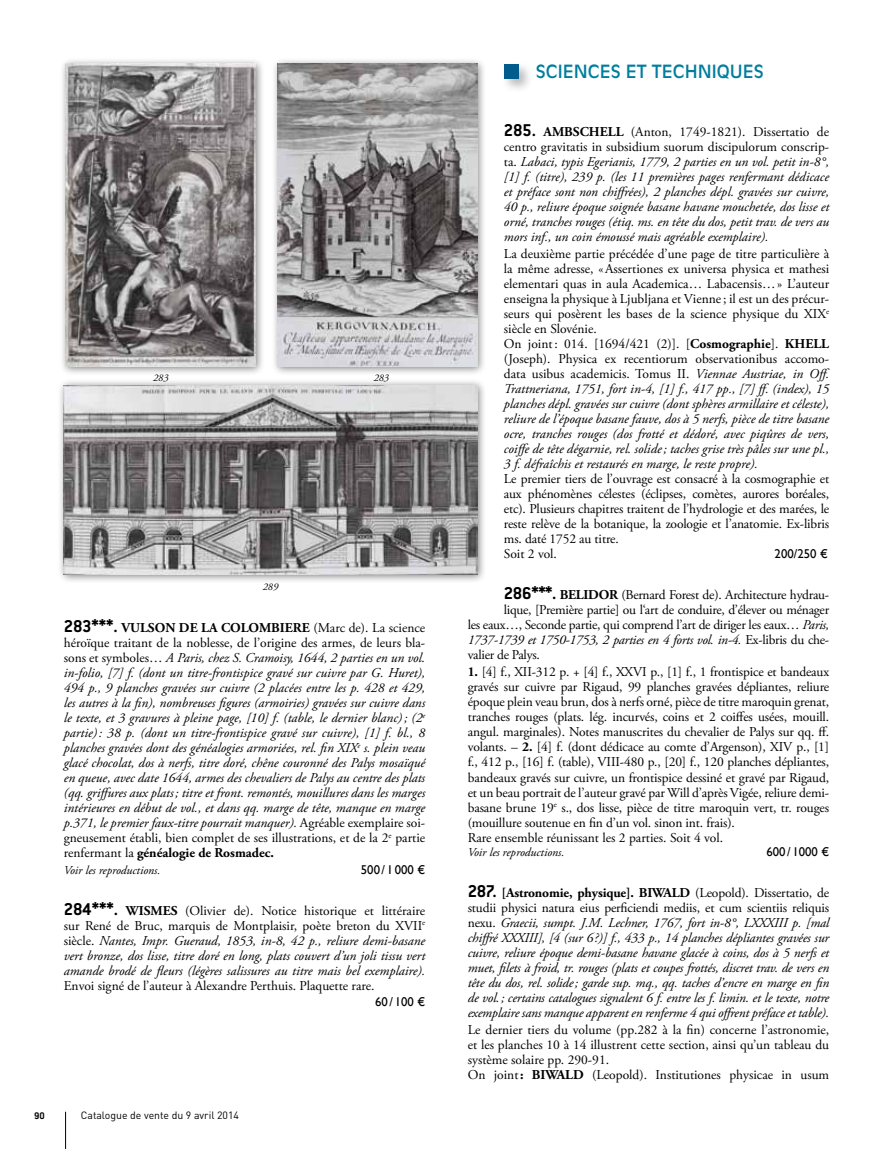
<style>
.page{position:relative;width:893px;height:1149px;background:#fff}
.page>*{position:absolute;margin:0;border:0;box-sizing:border-box;transform-origin:0 0}
.t1{font:18px "Antique Olive";color:#017e9e}
.t2{font:italic 13.5px/15px "Adobe Garamond Pro";color:#000;text-align:justify}
.t3{font:13.5px/15px "Adobe Garamond Pro";letter-spacing:-.01em;color:#000}
.t4{font:italic 13.5px "Adobe Garamond Pro";letter-spacing:-.02em;color:#000}
.t5{font:12.75px "Gill Sans";color:#000}
.t6{font:italic 12px "Adobe Garamond Pro";color:#000}
.t7{font:10.5px "DIN";color:#000}
.t8{font:700 10.5px "Conduit ITC";color:#000}
.t9{font:italic 10.2px "Adobe Garamond Pro";color:#000}
.s1{font-family:"Conduit ITC";font-weight:700;font-style:normal;font-size:18.75px}
.s2{font-weight:700;font-style:normal}
.s3{font-style:normal}
.s4{font-weight:700}
.s5{font-style:italic}
.s6{font-family:"Conduit ITC";font-weight:700;font-size:18.75px}
</style>
<div class="page">
<hr style="left:65px;top:1111px;width:1px;height:37px;background:#000">
<div style="left:59px;top:57px;width:206px;height:319px;background:#000;opacity:.5"></div>
<img style="left:66px;top:64px;width:190px;height:302px">
<div style="left:271px;top:57px;width:216px;height:319px;background:#000;opacity:.5"></div>
<img style="left:278px;top:64px;width:199px;height:302px">
<div style="left:57px;top:378px;width:430px;height:205px;background:#000;opacity:.5"></div>
<img style="left:64px;top:385px;width:413px;height:189px">
<div style="left:502px;top:62px;width:31px;height:31px;background:#000;opacity:.27"></div>
<div style="left:504px;top:64px;width:15px;height:15px;background:#005c8d"></div>
<p class="t9" style="left:153px;top:372px;width:17px">283</p>
<p class="t9" style="left:374px;top:372px;width:17px">283</p>
<p class="t9" style="left:263px;top:580px;width:17px">289</p>
<p class="t2" style="left:64px;top:620px;width:363px"><span class="s1">283***.</span> <span class="s2">VULSON DE LA COLOMBIERE</span> <span class="s3">(Marc de). La science héroïque traitant de la noblesse, de l’origine des armes, de leurs bla&shy;sons et symboles…</span> A Paris, chez S. Cramoisy, 1644, 2 parties en un vol. in-folio, [7] f. (dont un titre-frontispice gravé sur cuivre par G. Huret), 494 p., 9 planches gravées sur cuivre (2 placées entre les p. 428 et 429, les autres à la fin), nombreuses figures (armoiries) gravées sur cuivre dans le texte, et 3 gravures à pleine page, [10] f. (table, le dernier blanc); (2<sup>e </sup>partie): 38 p. (dont un titre-frontispice gravé sur cuivre), [1] f. bl., 8 planches gravées dont des généalogies armoriées, rel. fin XIX<sup>e</sup> s. plein veau glacé chocolat, dos à nerfs, titre doré, chêne couronné des Palys mosaïqué en queue, avec date 1644, armes des chevaliers de Palys au centre des plats (qq. griffures aux plats; titre et front. remontés, mouillures dans les marges intérieures en début de vol., et dans qq. marge de tête, manque en marge p.371, le premier faux-titre pourrait manquer). <span class="s3">Agréable exemplaire soi&shy;gneusement établi, bien complet de ses illustrations, et de la 2</span><sup>e</sup> <span class="s3">partie renfermant la</span> <span class="s2">généalogie de Rosmadec.</span></p>
<p class="t6" style="left:64px;top:862px;width:98px">Voir les reproductions.</p>
<p class="t5" style="left:361px;top:861px;width:66px">500/ 1000 €</p>
<p class="t2" style="left:64px;top:902px;width:363px"><span class="s1">284***.</span> <span class="s2">WISMES</span> <span class="s3">(Olivier de). Notice historique et littéraire sur René de Bruc, marquis de Montplaisir, poète breton du XVII</span><sup>e </sup><span class="s3">siècle.</span> Nantes, Impr. Gueraud, 1853, in-8, 42 p., reliure demi-basane vert bronze, dos lisse, titre doré en long, plats couvert d’un joli tissu vert amande brodé de fleurs (légères salissures au titre mais bel exemplaire).</p>
<p class="t3" style="left:64px;top:978px;width:312px">Envoi signé de l’auteur à Alexandre Perthuis. Plaquette rare.</p>
<p class="t5" style="left:375px;top:994px;width:51px">60 / 100 €</p>
<p class="t8" style="left:34px;top:1108px;width:12px">90</p>
<p class="t7" style="left:81px;top:1108px;width:160px">Catalogue de vente du 9 avril 2014</p>
<h1 class="t1" style="left:536px;top:61px;width:138px">SCIE NCES ET TECH</h1>
<h1 class="t1" style="left:698px;top:61px;width:67px">NIQUES</h1>
<p class="t2" style="left:504px;top:124px;width:327px"><span class="s1">285.</span> <span class="s2">AMBSCHELL</span> <span class="s3">(Anton, 1749-1821). Dissertatio de centro gravitatis in subsidium suorum discipulorum conscrip&shy;ta.</span> Labaci, typis Egerianis, 1779, 2 parties en un vol. petit in-8°, [1] f. (titre), 239 p. (les 11 premières pages renfermant dédicace et préface sont non chiffrées), 2 planches dépl. gravées sur cuivre, 40 p., reliure époque soignée basane havane mouchetée, dos lisse et orné, tranches rouges (étiq. ms. en tête du dos, petit trav. de vers au mors inf., un coin émoussé mais agréable exemplaire).</p>
<p class="t3" style="left:504px;top:247px;width:329px">La deuxième partie précédée d’une page de titre particulière à la même adresse, «Assertiones ex universa physica et mathesi elementari quas in aula Academica… Labacensis…» L’auteur enseigna la physique à Ljubljana et Vienne; il est un des précur&shy;seurs qui posèrent les bases de la science physique du XIX<sup>e </sup>siècle en Slovénie.<br>On joint: 014. [1694/421 (2)]. [<span class="s4">Cosmographie</span>]. <span class="s4">KHELL </span>(Joseph). Physica ex recentiorum observationibus accomo&shy;data usibus academicis. Tomus II. <span class="s5">Viennae Austriae, in Off.<br>Trattneriana, 1751, fort in-4, [1] f., 417 pp., [7] ff. (index), 15 planches dépl. gravées sur cuivre (dont sphères armillaire et céleste), reliure de l’époque basane fauve, dos à 5 nerfs, pièce de titre basane ocre, tranches rouges (dos frotté et dédoré, avec piqûres de vers, coiffe de tête dégarnie, rel. solide; taches grise très pâles sur une pl., 3 f. défraîchis et restaurés en marge, le reste propre).</span></p>
<p class="t3" style="left:504px;top:472px;width:327px">Le premier tiers de l’ouvrage est consacré à la cosmographie et aux phénomènes célestes (éclipses, comètes, aurores boréales, etc). Plusieurs chapitres traitent de l’hydrologie et des marées, le reste relève de la botanique, la zoologie et l’anatomie. Ex-libris ms. daté 1752 au titre.<br>Soit 2 vol.</p>
<p class="t5" style="left:775px;top:546px;width:55px">200/250 €</p>
<p class="t3" style="left:504px;top:587px;width:327px"><span class="s6">286***.</span> <span class="s4">BELIDOR</span> (Bernard Forest de). Architecture hydrau-</p>
<p class="t3" style="left:504px;top:602px;width:327px">lique, [Première partie] ou l‘art de conduire, d’élever ou ménager</p>
<p class="t3" style="left:468px;top:617px;width:363px">les eaux…, Seconde partie, qui comprend l’art de diriger les eaux… <span class="s5">Paris,</span></p>
<p class="t4" style="left:468px;top:631px;width:363px">1737-1739 et 1750-1753, 2 parties en 4 forts vol. in-4. <span class="s3">Ex-libris du che-</span></p>
<p class="t3" style="left:468px;top:647px;width:74px">valier de Palys.</p>
<p class="t3" style="left:468px;top:665px;width:363px"><span class="s4">1.</span> [4] f., XII-312 p. + [4] f., XXVI p., [1] f., 1 frontispice et bandeaux gravés sur cuivre par Rigaud, 99 planches gravées dépliantes, reliure époque plein veau brun, dos à nerfs orné, pièce de titre maroquin grenat, tranches rouges (plats. lég. incurvés, coins et 2 coiffes usées, mouill. angul. marginales). Notes manuscrites du chevalier de Palys sur qq. ff. volants. – <span class="s4">2.</span> [4] f. (dont dédicace au comte d’Argenson), XIV p., [1] f., 412 p., [16] f. (table), VIII-480 p., [20] f., 120 planches dépliantes, bandeaux gravés sur cuivre, un frontispice dessiné et gravé par Rigaud, et un beau portrait de l’auteur gravé par Will d’après Vigée, reliure demi&shy;basane brune 19<sup>e</sup> s., dos lisse, pièce de titre maroquin vert, tr. rouges (mouillure soutenue en fin d’un vol. sinon int. frais).<br>Rare ensemble réunissant les 2 parties. Soit 4 vol.</p>
<p class="t6" style="left:468px;top:844px;width:98px">Voir les reproductions.</p>
<p class="t5" style="left:766px;top:844px;width:64px">600/ 1000 €</p>
<p class="t2" style="left:468px;top:885px;width:363px"><span class="s1">287.</span> <span class="s2">[Astronomie, physique]. BIWALD</span> <span class="s3">(Leopold). Dissertatio, de studii physici natura eius perficiendi mediis, et cum scientiis reliquis nexu.</span> Graecii, sumpt. J.M. Lechner, 1767, fort in-8°, LXXXIII p. [mal chiffré XXXIII], [4 (sur 6?)] f., 433 p., 14 planches dépliantes gravées sur cuivre, reliure époque demi-basane havane glacée à coins, dos à 5 nerfs et muet, filets à froid, tr. rouges (plats et coupes frottés, discret trav. de vers en tête du dos, rel. solide; garde sup. mq., qq. taches d’encre en marge en fin de vol.; certains catalogues signalent 6 f. entre les f. limin. et le texte, notre exemplaire sans manque apparent en renferme 4 qui offrent préface et table).</p>
<p class="t3" style="left:468px;top:1022px;width:363px">Le dernier tiers du volume (pp.282 à la fin) concerne l’astronomie, et les planches 10 à 14 illustrent cette section, ainsi qu’un tableau du système solaire pp. 290-91.<br>On joint<span class="s4">: BIWALD</span> (Leopold). Institutiones physicae in usum</p>
</div>
